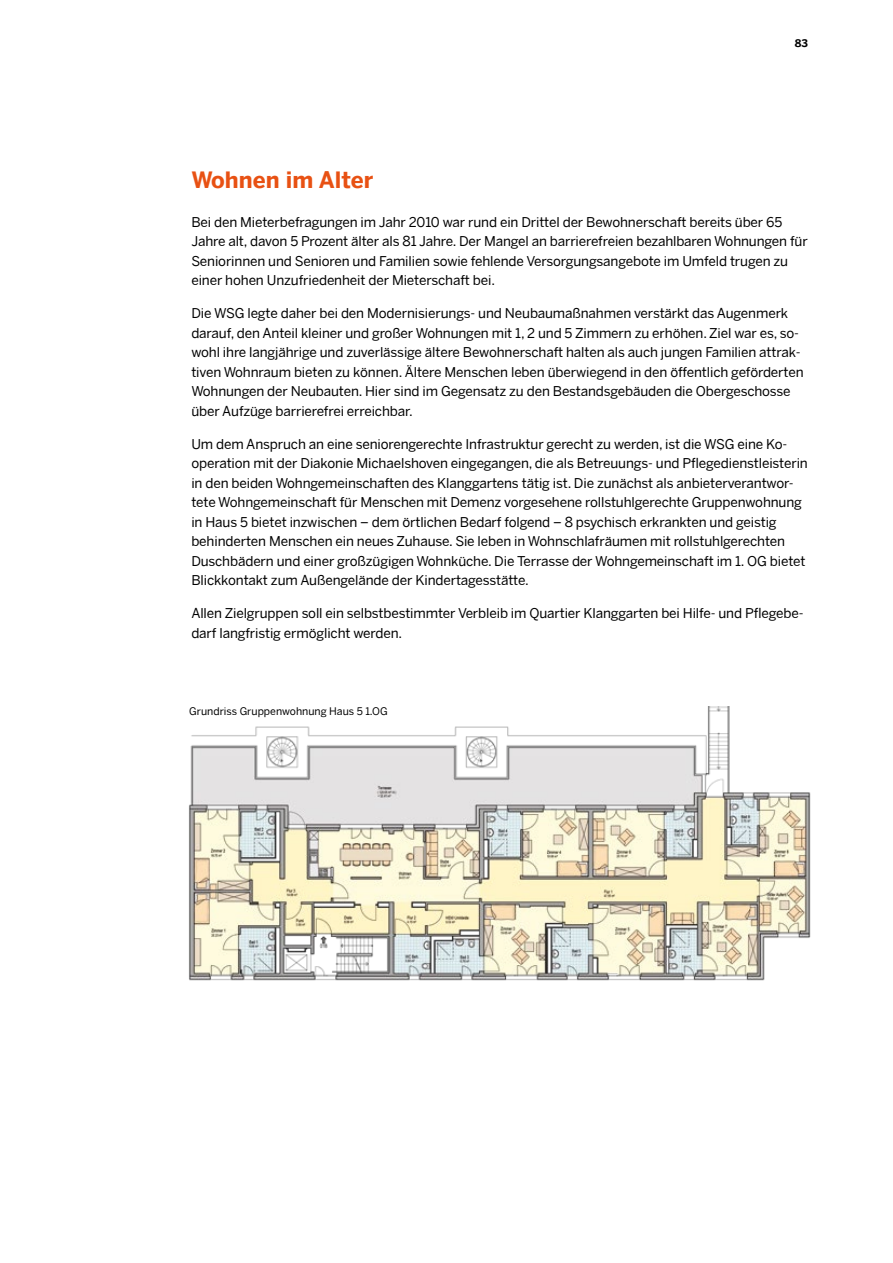
<style>
.page{position:relative;width:893px;height:1263px;background:#fff}
.page>*{position:absolute;margin:0;border:0;box-sizing:border-box;transform-origin:0 0}
.Textheadline{font:700 22.5px "Benton Sans";color:#e85113}
.Fließtext{font:13.5px/19.5px "Benton Sans";letter-spacing:-.01em;color:#000}
.Bildlegende{font:10.5px "Benton Sans";color:#000}
.t1{font:700 10.5px "Benton Sans";color:#000}
</style>
<div class="page">
<img style="left:189px;top:707px;width:622px;height:274px">
<p class="t1" style="left:795px;top:36px;width:15px">83</p>
<p class="Textheadline" style="left:191px;top:166px;width:184px">Wohnen im Alter</p>
<p class="Fließtext" style="left:191px;top:212px;width:618px">Bei den Mieterbefragungen im Jahr 2010 war rund ein Drittel der Bewohnerschaft bereits über 65<br>Jahre alt, davon 5 Prozent älter als 81 Jahre. Der Mangel an barrierefreien bezahlbaren Wohnungen für Seniorinnen und Senioren und Familien sowie fehlende Versorgungsangebote im Umfeld trugen zu einer hohen Unzufriedenheit der Mieterschaft bei.</p>
<p class="Fließtext" style="left:191px;top:303px;width:614px">Die WSG legte daher bei den Modernisierungs- und Neubaumaßnahmen verstärkt das Augenmerk darauf, den Anteil kleiner und großer Wohnungen mit 1, 2 und 5 Zimmern zu erhöhen. Ziel war es, so&shy;wohl ihre langjährige und zuverlässige ältere Bewohnerschaft halten als auch jungen Familien attrak&shy;tiven Wohnraum bieten zu können. Ältere Menschen leben überwiegend in den öffentlich geförderten Wohnungen der Neubauten. Hier sind im Gegensatz zu den Bestandsgebäuden die Obergeschosse über Aufzüge barrierefrei erreichbar.</p>
<p class="Fließtext" style="left:191px;top:434px;width:618px">Um dem Anspruch an eine seniorengerechte Infrastruktur gerecht zu werden, ist die WSG eine Ko&shy;operation mit der Diakonie Michaelshoven eingegangen, die als Betreuungs- und Pflegedienstleisterin in den beiden Wohngemeinschaften des Klanggartens tätig ist. Die zunächst als anbieterverantwor&shy;tete Wohngemeinschaft für Menschen mit Demenz vorgesehene rollstuhlgerechte Gruppenwohnung in Haus 5 bietet inzwischen – dem örtlichen Bedarf folgend – 8 psychisch erkrankten und geistig behinderten Menschen ein neues Zuhause. Sie leben in Wohnschlafräumen mit rollstuhlgerechten Duschbädern und einer großzügigen Wohnküche. Die Terrasse der Wohngemeinschaft im 1. OG bietet Blickkontakt zum Außengelände der Kindertagesstätte.</p>
<p class="Fließtext" style="left:191px;top:603px;width:614px">Allen Zielgruppen soll ein selbstbestimmter Verbleib im Quartier Klanggarten bei Hilfe- und Pflegebe&shy;darf langfristig ermöglicht werden.</p>
<p class="Bildlegende" style="left:189px;top:705px;width:200px">Grundriss Gruppenwohnung Haus 5 1.OG</p>
</div>
